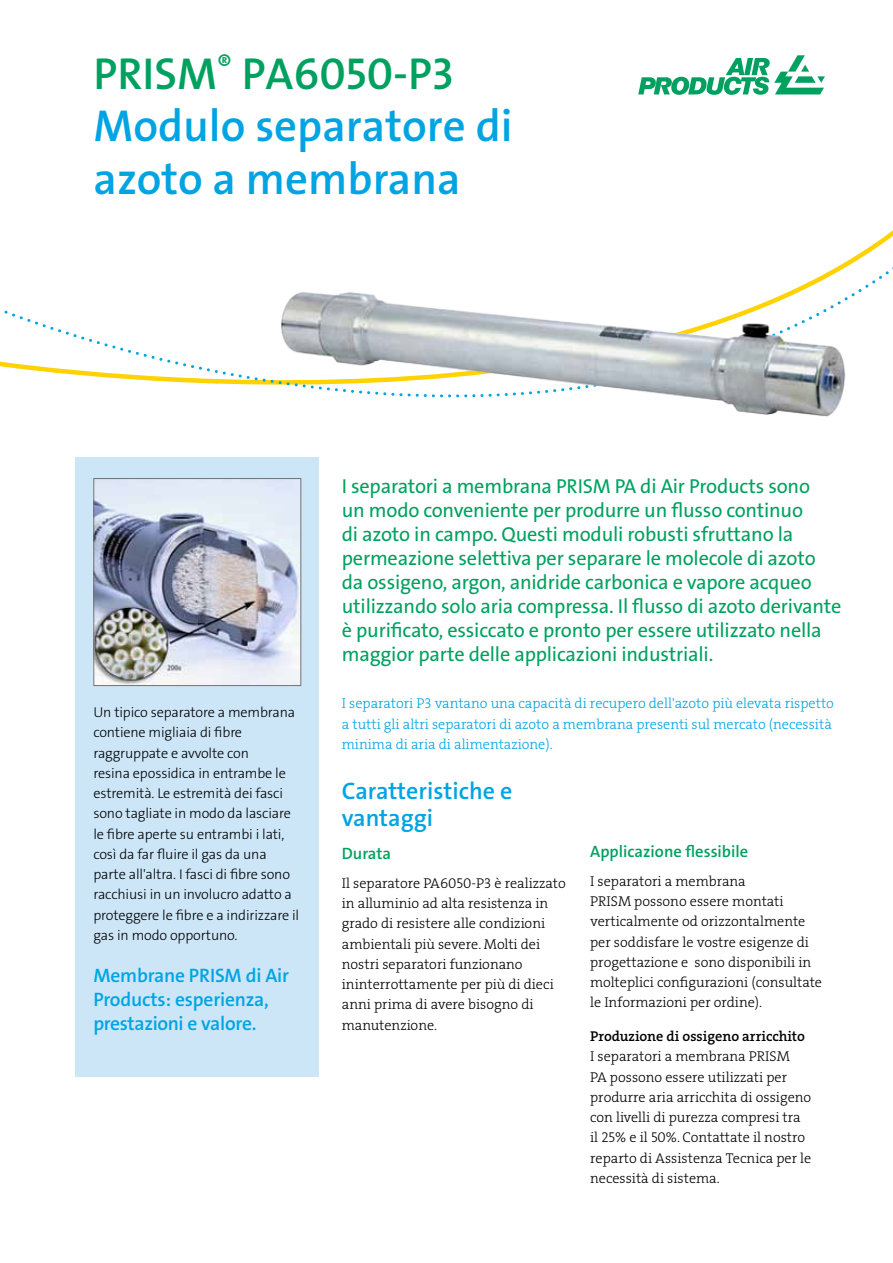
<style>
.page{position:relative;width:893px;height:1263px;background:#fff}
.page>*{position:absolute;margin:0;border:0;box-sizing:border-box;transform-origin:0 0}
.t1{font:600 45px/52.5px "The Sans LF";color:#00a4e3}
.t2{font:600 24px/27px "The Sans LF";color:#00a4e3}
.t3{font:20.25px/24px "The Sans LF";letter-spacing:-.01em;color:#00a160}
.t4{font:600 19.5px/24px "The Sans LF";letter-spacing:-.01em;color:#00a4e3}
.t5{font:600 16.5px "The Sans LF";color:#00a160}
.t6{font:14.25px/20.2px "The Serif LP3 Lig";color:#000}
.t7{font:300 14.25px/20.2px "The Sans LF";letter-spacing:-.01em;color:#000}
.t8{font:14.25px/20.2px "The Serif LP3 Lig";color:#00a4e3}
.t9{font:14.25px "The Serif LP6 Se Bld";color:#000}
.s1{color:#00a160}
</style>
<div class="page">
<div style="left:76px;top:457px;width:243px;height:620px;background:#cce6f8"></div>
<svg style="left:0;top:245px;width:893px;height:140px"></svg>
<svg style="left:638px;top:55px;width:187px;height:40px"></svg>
<img style="left:95px;top:480px;width:204px;height:204px">
<div style="left:93px;top:478px;width:208px;height:208px;border:1px solid #717073"></div>
<img style="left:270px;top:282px;width:585px;height:135px">
<h1 class="t1" style="left:94px;top:47px;width:421px"><span class="s1">PRISM</span><sup>®</sup> <span class="s1">PA6050-P3<br></span>Modulo separatore di azoto a membrana</h1>
<p class="t7" style="left:93px;top:702px;width:207px">Un tipico separatore a membrana contiene migliaia di fibre raggruppate e avvolte con<br>resina epossidica in entrambe le estremità. Le estremità dei fasci sono tagliate in modo da lasciare le fibre aperte su entrambi i lati, così da far fluire il gas da una parte all'altra. I fasci di fibre sono racchiusi in un involucro adatto a proteggere le fibre e a indirizzare il gas in modo opportuno.</p>
<h3 class="t4" style="left:93px;top:963px;width:197px">Membrane PRISM di Air<br>Products: esperienza, prestazioni e valore.</h3>
<p class="t3" style="left:342px;top:474px;width:501px">I separatori a membrana PRISM PA di Air Products sono<br>un modo conveniente per produrre un flusso continuo<br>di azoto in campo. Questi moduli robusti sfruttano la permeazione selettiva per separare le molecole di azoto da ossigeno, argon, anidride carbonica e vapore acqueo utilizzando solo aria compressa. Il flusso di azoto derivante è purificato, essiccato e pronto per essere utilizzato nella maggior parte delle applicazioni industriali.</p>
<p class="t8" style="left:342px;top:694px;width:494px">I separatori P3 vantano una capacità di recupero dell'azoto più elevata rispetto a tutti gli altri separatori di azoto a membrana presenti sul mercato (necessità minima di aria di alimentazione).</p>
<h2 class="t2" style="left:342px;top:777px;width:172px">Caratteristiche e vantaggi</h2>
<p class="t5" style="left:342px;top:842px;width:51px">Durata</p>
<p class="t6" style="left:342px;top:873px;width:226px">Il separatore PA6050-P3 è realizzato in alluminio ad alta resistenza in grado di resistere alle condizioni ambientali più severe. Molti dei nostri separatori funzionano ininterrottamente per più di dieci anni prima di avere bisogno di manutenzione.</p>
<p class="t5" style="left:590px;top:840px;width:160px">Applicazione flessibile</p>
<p class="t6" style="left:590px;top:871px;width:233px">I separatori a membrana<br>PRISM possono essere montati verticalmente od orizzontalmente per soddisfare le vostre esigenze di progettazione e sono disponibili in molteplici configurazioni (consultate le Informazioni per ordine).</p>
<p class="t9" style="left:590px;top:1027px;width:216px">Produzione di ossigeno arricchito</p>
<p class="t6" style="left:590px;top:1046px;width:223px">I separatori a membrana PRISM<br>PA possono essere utilizzati per produrre aria arricchita di ossigeno con livelli di purezza compresi tra il 25% e il 50%. Contattate il nostro reparto di Assistenza Tecnica per le necessità di sistema.</p>
</div>
